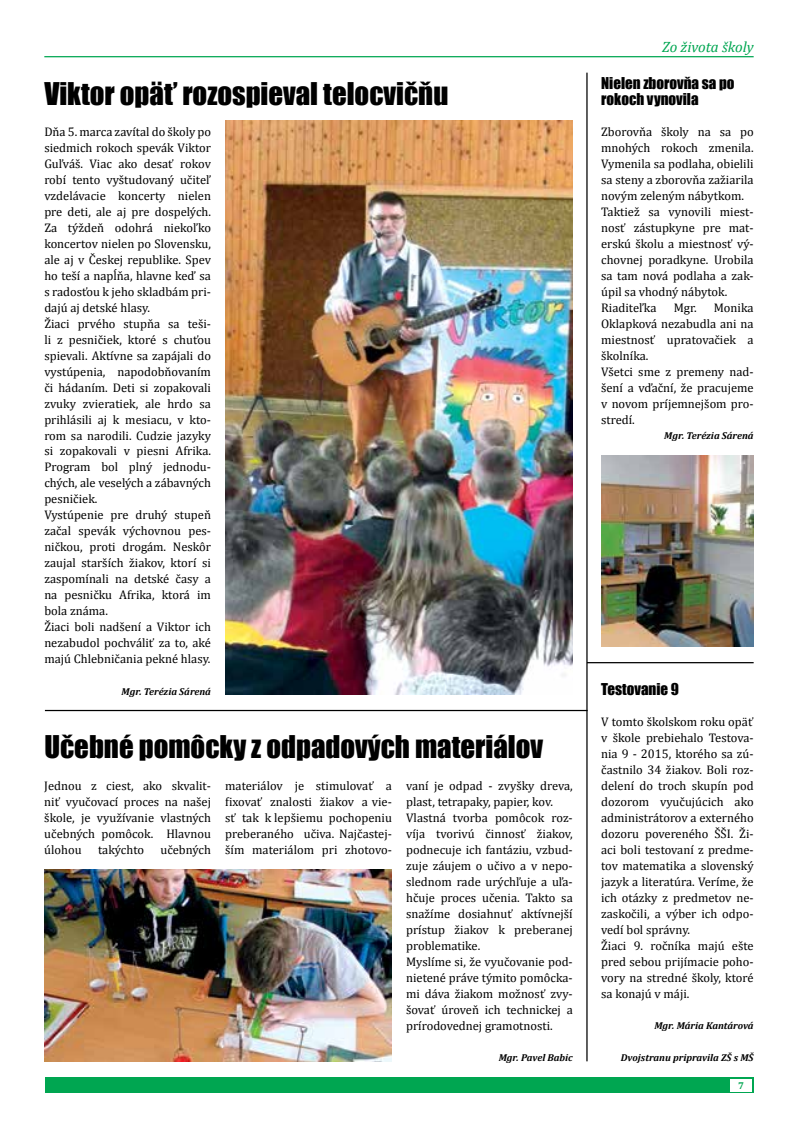
<style>
.page{position:relative;width:798px;height:1134px;background:#fff}
.page>*{position:absolute;margin:0;border:0;box-sizing:border-box;transform-origin:0 0}
.t1{font:28.75px "Impact";color:#000}
.t2{font:15px/16px "Impact";color:#000}
.t3{font:italic 15px "Cambria";color:#00a651}
.t4{font:12.5px/16px "Cambria";color:#000}
.t5{font:italic 700 10px "Cambria";color:#000}
.t6{font:700 10px "Cambria";color:#00a651}
</style>
<div class="page">
<hr style="left:44px;top:56px;width:709px;height:1px;background:#00a651">
<img style="left:601px;top:455px;width:152px;height:192px">
<img style="left:44px;top:870px;width:348px;height:191px">
<img style="left:225px;top:120px;width:347px;height:574px">
<div style="left:45px;top:1077px;width:708px;height:16px;background:#00a651"></div>
<div style="left:730px;top:1079px;width:21px;height:12px;background:#fff"></div>
<hr style="left:586px;top:73px;width:1px;height:988px;background:#000">
<hr style="left:45px;top:710px;width:542px;height:1px;background:#000">
<hr style="left:586px;top:662px;width:167px;height:1px;background:#000">
<h1 class="t1" style="left:44px;top:71px;width:405px">Viktor opäť rozospieval telocvičňu</h1>
<p class="t4" style="left:44px;top:124px;width:168px">Dňa 5. marca zavítal do školy po siedmich rokoch spevák Viktor<br>Guľváš. Viac ako desať rokov robí tento vyštudovaný učiteľ vzdelávacie koncerty nielen pre deti, ale aj pre dospelých.<br>Za týždeň odohrá niekoľko koncertov nielen po Slovensku, ale aj v Českej republike. Spev ho teší a napĺňa, hlavne keď sa s radosťou k jeho skladbám pri&shy;dajú aj detské hlasy.<br>Žiaci prvého stupňa sa teši&shy;li z pesničiek, ktoré s chuťou spievali. Aktívne sa zapájali do vystúpenia, napodobňovaním či hádaním. Deti si zopakovali zvuky zvieratiek, ale hrdo sa prihlásili aj k mesiacu, v kto&shy;rom sa narodili. Cudzie jazyky si zopakovali v piesni Afrika.<br>Program bol plný jednodu&shy;chých, ale veselých a zábavných pesničiek.<br>Vystúpenie pre druhý stupeň začal spevák výchovnou pes&shy;ničkou, proti drogám. Neskôr zaujal starších žiakov, ktorí si zaspomínali na detské časy a na pesničku Afrika, ktorá im bola známa.<br>Žiaci boli nadšení a Viktor ich nezabudol pochváliť za to, aké majú Chlebničania pekné hlasy.</p>
<p class="t5" style="left:121px;top:684px;width:91px">Mgr. Terézia Sárená</p>
<h1 class="t1" style="left:44px;top:725px;width:500px">Učebné pomôcky z odpadových materiálov</h1>
<p class="t4" style="left:44px;top:778px;width:168px;text-align:justify">Jednou z ciest, ako skvalit&shy;niť vyučovací proces na našej škole, je využívanie vlastných učebných pomôcok. Hlavnou úlohou</p>
<p class="t4" style="left:98px;top:842px;width:48px">takýchto</p>
<p class="t4" style="left:160px;top:842px;width:52px">učebných</p>
<p class="t4" style="left:225px;top:778px;width:168px;text-align:justify">materiálov je stimulovať a fixovať znalosti žiakov a vie&shy;sť tak k lepšiemu pochopeniu preberaného učiva. Najčastej&shy;ším materiálom pri zhotovo-</p>
<p class="t4" style="left:406px;top:778px;width:168px">vaní je odpad - zvyšky dreva, plast, tetrapaky, papier, kov.<br>Vlastná tvorba pomôcok roz&shy;víja tvorivú činnosť žiakov, podnecuje ich fantáziu, vzbud&shy;zuje záujem o učivo a v nepo&shy;slednom rade urýchľuje a uľa&shy;hčuje proces učenia. Takto sa snažíme dosiahnuť aktívnejší prístup žiakov k preberanej problematike.<br>Myslíme si, že vyučovanie pod&shy;nietené práve týmito pomôcka&shy;mi dáva žiakom možnosť zvy&shy;šovať úroveň ich technickej a prírodovednej gramotnosti.</p>
<p class="t5" style="left:498px;top:1051px;width:76px">Mgr. Pavel Babic</p>
<p class="t3" style="left:661px;top:37px;width:93px">Zo života školy</p>
<p class="t2" style="left:601px;top:74px;width:135px">Nielen zborovňa sa po rokoch vynovila</p>
<p class="t4" style="left:601px;top:124px;width:154px">Zborovňa školy na sa po mnohých rokoch zmenila.<br>Vymenila sa podlaha, obielili sa steny a zborovňa zažiarila novým zeleným nábytkom.<br>Taktiež sa vynovili miest&shy;nosť zástupkyne pre mat&shy;erskú školu a miestnosť vý&shy;chovnej poradkyne. Urobila sa tam nová podlaha a zak&shy;úpil sa vhodný nábytok.<br>Riaditeľka</p>
<p class="t4" style="left:601px;top:300px;width:154px;text-indent:113px">Monika<br>Oklapková nezabudla ani na miestnosť upratovačiek a školníka.<br>Všetci sme z premeny nad&shy;šení a vďační, že pracujeme v novom príjemnejšom pro&shy;stredí.</p>
<p class="t5" style="left:664px;top:429px;width:91px">Mgr. Terézia Sárená</p>
<p class="t4" style="left:673px;top:300px;width:24px">Mgr.</p>
<p class="t2" style="left:601px;top:680px;width:79px">Testovanie 9</p>
<p class="t4" style="left:601px;top:714px;width:154px">V tomto školskom roku opäť v škole prebiehalo Testova&shy;nia 9 - 2015, ktorého sa zú&shy;častnilo 34 žiakov. Boli roz&shy;delení do troch skupín pod dozorom vyučujúcich ako administrátorov a externého dozoru povereného ŠŠI. Ži&shy;aci boli testovaní z predme&shy;tov matematika a slovenský jazyk a literatúra. Veríme, že ich otázky z predmetov ne&shy;zaskočili, a výber ich odpo&shy;vedí bol správny.<br>Žiaci 9. ročníka majú ešte pred sebou prijímacie poho&shy;vory na stredné školy, ktoré sa konajú v máji.</p>
<p class="t5" style="left:654px;top:1019px;width:101px">Mgr. Mária Kantárová</p>
<p class="t5" style="left:620px;top:1051px;width:134px">Dvojstranu pripravila ZŠ s MŠ</p>
<p class="t6" style="left:738px;top:1079px;width:7px">7</p>
</div>
